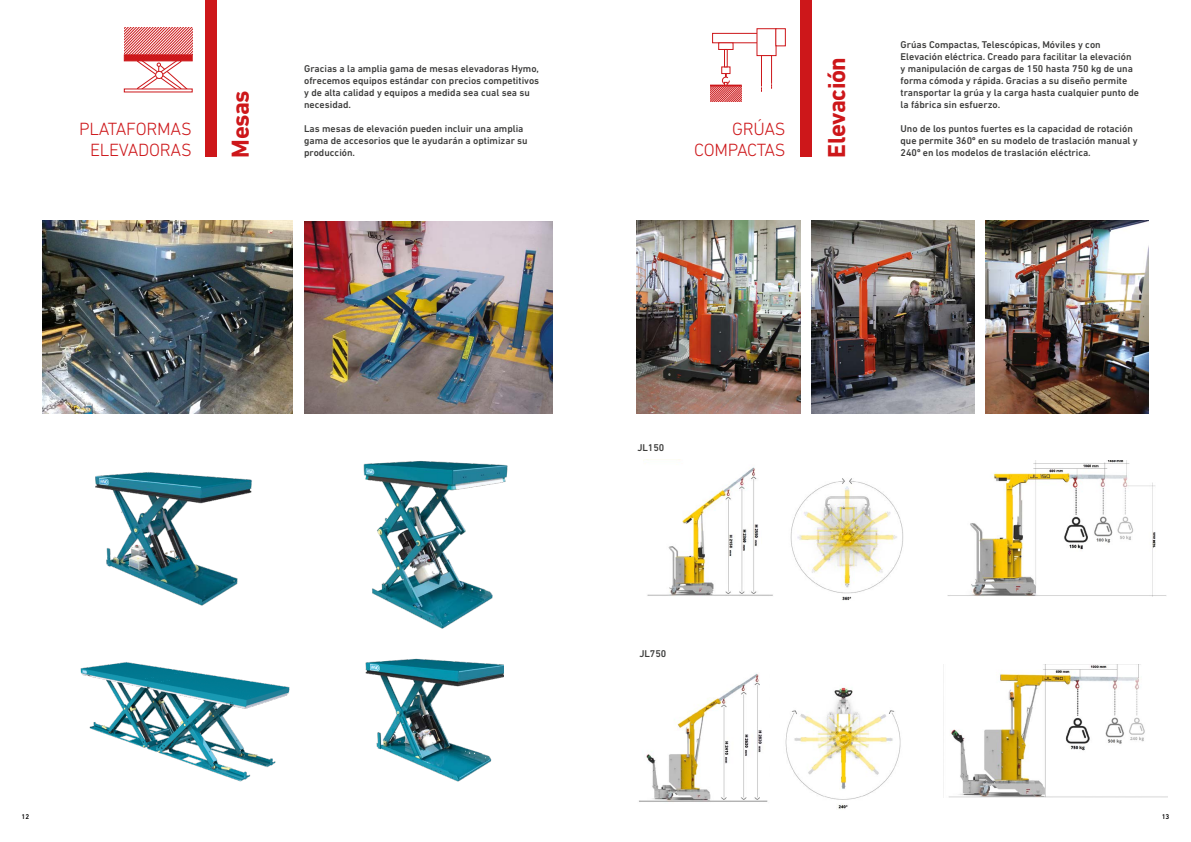
<style>
.page{position:relative;width:1191px;height:842px;background:#fff}
.page>*{position:absolute;margin:0;border:0;box-sizing:border-box;transform-origin:0 0}
.t1{font:700 25px "DIN Next LT Pro";letter-spacing:-.02em;color:#cd171a}
.t2{font:300 18px/21.6px "DIN Next LT Pro";letter-spacing:-.015em;color:#cd171a;text-align:right}
.t3{font:500 10px/12px "DIN Next LT Pro";color:#3c3c3b}
.t4{font:500 7px "DIN Next LT Pro";color:#000}
</style>
<div class="page">
<div style="left:800px;top:0;width:12px;height:157px;background:#cd171a"></div>
<div style="left:205px;top:0;width:11px;height:157px;background:#cd171a"></div>
<img style="left:643px;top:459px;width:261px;height:142px">
<img style="left:947px;top:461px;width:219px;height:136px">
<img style="left:304px;top:221px;width:248px;height:193px">
<img style="left:43px;top:221px;width:249px;height:193px">
<img style="left:95px;top:472px;width:157px;height:134px">
<img style="left:363px;top:461px;width:145px;height:168px">
<img style="left:80px;top:662px;width:210px;height:120px">
<img style="left:365px;top:658px;width:138px;height:124px">
<img style="left:636px;top:221px;width:164px;height:193px">
<img style="left:986px;top:221px;width:162px;height:192px">
<img style="left:812px;top:221px;width:162px;height:193px">
<img style="left:639px;top:674px;width:262px;height:135px">
<img style="left:943px;top:664px;width:224px;height:133px">
<div style="left:712px;top:33px;width:52px;height:10px;background:#fff;border:1px solid #cd171a"></div>
<div style="left:756px;top:28px;width:20px;height:28px;background:#fff;border:1px solid #cd171a"></div>
<div style="left:718px;top:42px;width:15px;height:8px;background:#fff;border:1px solid #cd171a"></div>
<div style="left:721px;top:67px;width:9px;height:7px;background:#fff;border:1px solid #cd171a"></div>
<div style="left:724px;top:49px;width:3px;height:18px;background:#fff;border:1px solid #cd171a"></div>
<div style="left:775px;top:28px;width:10px;height:18px;background:#fff;border:1px solid #cd171a"></div>
<svg style="left:710px;top:73px;width:31px;height:29px"></svg>
<svg style="left:760px;top:55px;width:12px;height:37px"></svg>
<svg style="left:124px;top:28px;width:68px;height:64px"></svg>
<div style="left:774px;top:454px;width:9px;height:161px;background:#fff"></div>
<div style="left:770px;top:671px;width:9px;height:161px;background:#fff"></div>
<h2 class="t2" style="left:79px;top:117px;width:114px">PLATAFORMAS<br>ELEVADORAS</h2>
<h1 class="t1" style="left:226px;top:158px;width:69px;rotate:-90deg">Mesas</h1>
<p class="t3" style="left:304px;top:63px;width:237px">Gracias a la amplia gama de mesas elevadoras Hymo, ofrecemos equipos estándar con precios competitivos y de alta calidad y equipos a medida sea cual sea su necesidad.</p>
<p class="t3" style="left:304px;top:123px;width:225px">Las mesas de elevación pueden incluir una amplia gama de accesorios que le ayudarán a optimizar su producción.</p>
<h2 class="t2" style="left:694px;top:117px;width:93px">GRÚAS<br>COMPACTAS</h2>
<h1 class="t1" style="left:822px;top:158px;width:102px;rotate:-90deg">Elevación</h1>
<p class="t3" style="left:900px;top:39px;width:240px">Grúas Compactas, Telescópicas, Móviles y con Elevación eléctrica. Creado para facilitar la elevación<br>y manipulación de cargas de 150 hasta 750 kg de una forma cómoda y rápida. Gracias a su diseño permite transportar la grúa y la carga hasta cualquier punto de la fábrica sin esfuerzo.</p>
<p class="t3" style="left:900px;top:123px;width:239px">Uno de los puntos fuertes es la capacidad de rotación que permite 360º en su modelo de traslación manual y<br>240º en los modelos de traslación eléctrica.</p>
<p class="t3" style="left:637px;top:442px;width:28px">JL150</p>
<p class="t3" style="left:639px;top:647px;width:28px">JL750</p>
<p class="t4" style="left:22px;top:813px;width:9px">12</p>
<p class="t4" style="left:1161px;top:813px;width:9px">13</p>
</div>
